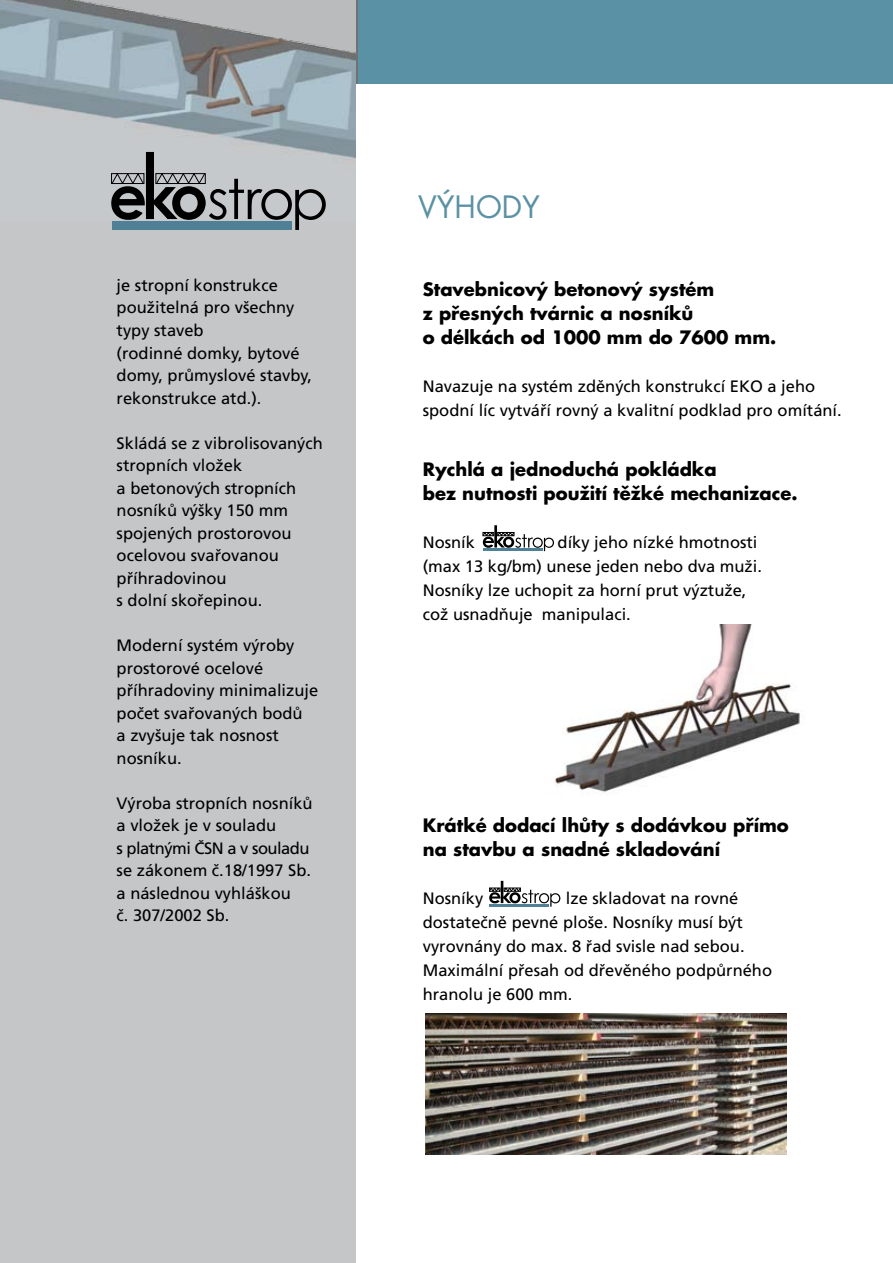
<style>
.page{position:relative;width:893px;height:1263px;background:#fff}
.page>*{position:absolute;margin:0;border:0;box-sizing:border-box;transform-origin:0 0}
.t1{font:30px "Futura CE";color:#5b91a4}
.t2{font:700 18px/24px "Futura CE";color:#000}
.t3{font:16.5px/22.5px "Frutiger CE";color:#000}
</style>
<div class="page">
<div style="left:0;top:0;width:356px;height:1263px;background:#c5c6c8"></div>
<div style="left:0;top:0;width:893px;height:84px;background:#5b91a4"></div>
<img style="left:0;top:0;width:356px;height:159px">
<svg style="left:111px;top:152px;width:215px;height:78px"></svg>
<img style="left:554px;top:625px;width:246px;height:168px">
<svg style="left:483px;top:525px;width:71px;height:26px"></svg>
<svg style="left:489px;top:881px;width:71px;height:26px"></svg>
<img style="left:425px;top:1013px;width:362px;height:141px">
<p class="t3" style="left:117px;top:274px;width:197px">je stropní konstrukce použitelná pro všechny typy staveb<br>(rodinné domky, bytové domy, průmyslové stavby, rekonstrukce atd.).</p>
<p class="t3" style="left:117px;top:431px;width:208px">Skládá se z vibrolisovaných stropních vložek<br>a betonových stropních nosníků výšky 150 mm spojených prostorovou ocelovou svařovanou příhradovinou<br>s dolní skořepinou.</p>
<p class="t3" style="left:117px;top:634px;width:203px">Moderní systém výroby prostorové ocelové příhradoviny minimalizuje počet svařovaných bodů<br>a zvyšuje tak nosnost nosníku.</p>
<p class="t3" style="left:117px;top:792px;width:197px">Výroba stropních nosníků a vložek je v souladu<br>s platnými ČSN a v souladu se zákonem č.18/1997 Sb. a následnou vyhláškou<br>č. 307/2002 Sb.</p>
<h1 class="t1" style="left:418px;top:189px;width:123px">VÝHODY</h1>
<p class="t2" style="left:423px;top:277px;width:355px">Stavebnicový betonový systém<br>z přesných tvárnic a nosníků<br>o délkách od 1000 mm do 7600 mm.</p>
<p class="t3" style="left:423px;top:374px;width:421px;line-height:24px">Navazuje na systém zděných konstrukcí EKO a jeho spodní líc vytváří rovný a kvalitní podklad pro omítání.</p>
<p class="t2" style="left:423px;top:457px;width:376px">Rychlá a jednoduchá pokládka<br>bez nutnosti použití těžké mechanizace.</p>
<p class="t3" style="left:423px;top:531px;width:54px">Nosník</p>
<p class="t3" style="left:423px;top:530px;width:341px;line-height:24px;text-indent:135px">díky jeho nízké hmotnosti (max 13 kg/bm) unese jeden nebo dva muži.<br>Nosníky lze uchopit za horní prut výztuže, což usnadňuje manipulaci.</p>
<p class="t2" style="left:423px;top:813px;width:368px">Krátké dodací lhůty s dodávkou přímo na stavbu a snadné skladování</p>
<p class="t3" style="left:423px;top:887px;width:62px">Nosníky</p>
<p class="t3" style="left:423px;top:886px;width:351px;line-height:24px;text-indent:143px">lze skladovat na rovné dostatečně pevné ploše. Nosníky musí být vyrovnány do max. 8 řad svisle nad sebou.<br>Maximální přesah od dřevěného podpůrného hranolu je 600 mm.</p>
</div>
